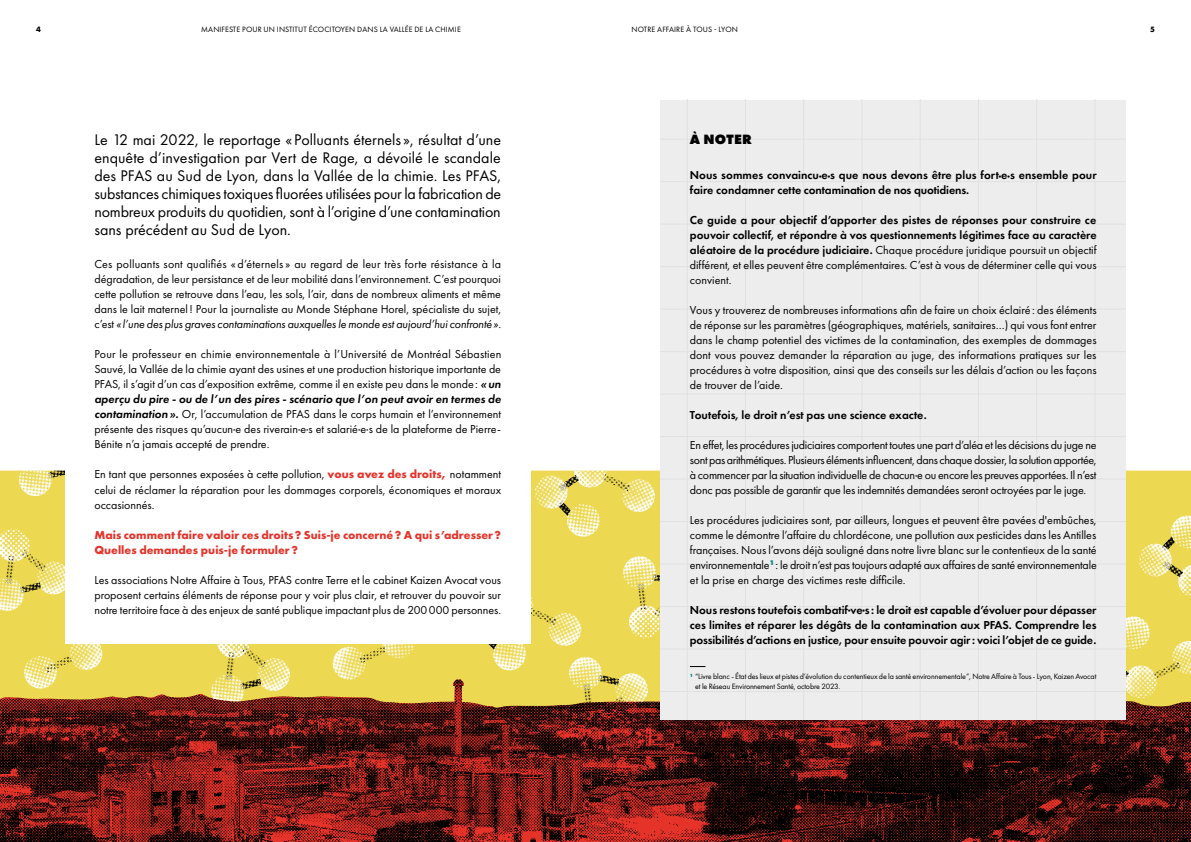
<style>
.page{position:relative;width:1191px;height:842px;background:#fff}
.page>*{position:absolute;margin:0;border:0;box-sizing:border-box;transform-origin:0 0}
.t1{font:16px/18px "Futura PT";letter-spacing:-.01em;color:#000;text-align:justify}
.t2{font:800 14px "Futura PT";letter-spacing:.01em;color:#000}
.t3{font:12px/15px "Futura PT";color:#000;text-align:justify}
.t4{font:600 12px/15px "Futura PT";color:#000;text-align:justify}
.t5{font:700 12px/15px "Futura PT";color:#e5332a}
.t6{font:8px/10px "Futura PT";letter-spacing:-.01em;color:#000}
.t7{font:8px "Futura PT";letter-spacing:.01em;color:#000}
.t8{font:700 8px "Futura PT";color:#000}
.s1{font-style:italic}
.s2{font-weight:600;font-style:italic}
.s3{font-weight:700;color:#e5332a}
.s4{font-weight:400}
</style>
<div class="page">
<img style="left:0;top:711px;width:1191px;height:131px">
<svg style="left:0;top:471px;width:1191px;height:240px;background:#dcc14a"></svg>
<img style="left:1178px;top:565px;width:13px;height:32px">
<img style="left:629px;top:605px;width:33px;height:33px;border-radius:16px">
<img style="left:637px;top:591px;width:10px;height:20px">
<img style="left:1173px;top:561px;width:10px;height:16px">
<img style="left:658px;top:574px;width:2px;height:11px">
<img style="left:1161px;top:536px;width:13px;height:15px">
<img style="left:653px;top:595px;width:7px;height:22px">
<img style="left:1168px;top:516px;width:23px;height:33px">
<img style="left:621px;top:556px;width:37px;height:35px">
<img style="left:1137px;top:544px;width:36px;height:34px">
<img style="left:574px;top:471px;width:33px;height:17px">
<img style="left:620px;top:479px;width:37px;height:35px">
<img style="left:558px;top:475px;width:21px;height:16px">
<img style="left:54px;top:471px;width:11px;height:7px">
<img style="left:557px;top:501px;width:13px;height:15px">
<img style="left:603px;top:474px;width:27px;height:17px">
<img style="left:565px;top:504px;width:37px;height:35px">
<img style="left:18px;top:471px;width:36px;height:27px">
<img style="left:533px;top:476px;width:36px;height:34px">
<img style="left:1125px;top:665px;width:32px;height:33px">
<img style="left:575px;top:706px;width:33px;height:5px">
<img style="left:1170px;top:641px;width:21px;height:34px">
<img style="left:613px;top:673px;width:36px;height:29px">
<img style="left:583px;top:692px;width:9px;height:10px">
<img style="left:1125px;top:662px;width:4px;height:16px">
<img style="left:604px;top:675px;width:15px;height:10px">
<img style="left:1152px;top:662px;width:28px;height:17px">
<svg style="left:613px;top:696px;width:11px;height:6px"></svg>
<img style="left:1125px;top:616px;width:27px;height:35px">
<img style="left:567px;top:657px;width:37px;height:35px">
<img style="left:530px;top:588px;width:3px;height:20px">
<img style="left:380px;top:644px;width:37px;height:16px">
<img style="left:22px;top:656px;width:37px;height:35px">
<img style="left:217px;top:625px;width:33px;height:33px;border-radius:16px">
<img style="left:0;top:529px;width:30px;height:33px">
<img style="left:546px;top:613px;width:37px;height:35px">
<img style="left:330px;top:647px;width:38px;height:35px">
<img style="left:68px;top:644px;width:36px;height:27px">
<img style="left:255px;top:658px;width:37px;height:35px">
<img style="left:35px;top:562px;width:30px;height:34px">
<img style="left:225px;top:652px;width:10px;height:22px">
<img style="left:5px;top:556px;width:10px;height:22px">
<img style="left:245px;top:679px;width:16px;height:10px">
<img style="left:26px;top:582px;width:15px;height:11px">
<img style="left:483px;top:644px;width:8px;height:6px">
<img style="left:530px;top:608px;width:26px;height:17px">
<img style="left:359px;top:646px;width:28px;height:17px">
<img style="left:44px;top:656px;width:28px;height:17px">
<img style="left:241px;top:646px;width:25px;height:22px">
<img style="left:21px;top:550px;width:25px;height:22px">
<img style="left:491px;top:644px;width:37px;height:28px">
<img style="left:209px;top:674px;width:36px;height:27px">
<img style="left:0;top:578px;width:26px;height:34px">
<img style="left:452px;top:679px;width:12px;height:28px">
<div style="left:65px;top:289px;width:465px;height:355px;background:#fff"></div>
<div style="left:660px;top:100px;width:465px;height:619px;background:#ededed"></div>
<hr style="left:660px;top:691px;width:465px;height:1px;background:#e1e1e1">
<hr style="left:660px;top:649px;width:465px;height:1px;background:#e1e1e1">
<hr style="left:660px;top:606px;width:465px;height:1px;background:#e1e1e1">
<hr style="left:660px;top:564px;width:465px;height:1px;background:#e1e1e1">
<hr style="left:660px;top:521px;width:465px;height:1px;background:#e1e1e1">
<hr style="left:660px;top:479px;width:465px;height:1px;background:#e1e1e1">
<hr style="left:660px;top:436px;width:465px;height:1px;background:#e1e1e1">
<hr style="left:660px;top:394px;width:465px;height:1px;background:#e1e1e1">
<hr style="left:660px;top:351px;width:465px;height:1px;background:#e1e1e1">
<hr style="left:660px;top:309px;width:465px;height:1px;background:#e1e1e1">
<hr style="left:660px;top:266px;width:465px;height:1px;background:#e1e1e1">
<hr style="left:660px;top:224px;width:465px;height:1px;background:#e1e1e1">
<hr style="left:660px;top:181px;width:465px;height:1px;background:#e1e1e1">
<hr style="left:660px;top:139px;width:465px;height:1px;background:#e1e1e1">
<hr style="left:687px;top:100px;width:1px;height:619px;background:#e1e1e1">
<hr style="left:745px;top:100px;width:1px;height:619px;background:#e1e1e1">
<hr style="left:803px;top:100px;width:1px;height:619px;background:#e1e1e1">
<hr style="left:861px;top:100px;width:1px;height:619px;background:#e1e1e1">
<hr style="left:920px;top:100px;width:1px;height:619px;background:#e1e1e1">
<hr style="left:978px;top:100px;width:1px;height:619px;background:#e1e1e1">
<hr style="left:1036px;top:100px;width:1px;height:619px;background:#e1e1e1">
<hr style="left:1094px;top:100px;width:1px;height:619px;background:#e1e1e1">
<svg style="left:690px;top:666px;width:15px;height:1px"></svg>
<p class="t8" style="left:36px;top:24px;width:6px">4</p>
<p class="t7" style="left:201px;top:24px;width:261px">MANIFESTE POUR UN INSTITUT ÉCOCITOYEN DANS LA VALLÉE DE LA CHIMIE</p>
<p class="t7" style="left:631px;top:24px;width:108px">NOTRE AFFAIRE À TOUS - LYON</p>
<p class="t8" style="left:1150px;top:24px;width:6px">5</p>
<p class="t1" style="left:94px;top:131px;width:408px">Le 12 mai 2022, le reportage « Polluants éternels », résultat d’une enquête d’investigation par Vert de Rage, a dévoilé le scandale des PFAS au Sud de Lyon, dans la Vallée de la chimie. Les PFAS, substances chimiques toxiques fluorées utilisées pour la fabrication de nombreux produits du quotidien, sont à l’origine d’une contamination sans précédent au Sud de Lyon.</p>
<p class="t3" style="left:94px;top:257px;width:408px">Ces polluants sont qualifiés « d’éternels » au regard de leur très forte résistance à la dégradation, de leur persistance et de leur mobilité dans l’environnement. C’est pourquoi cette pollution se retrouve dans l’eau, les sols, l’air, dans de nombreux aliments et même dans le lait maternel! Pour la journaliste au Monde Stéphane Horel, spécialiste du sujet, c’est <span class="s1">«l’une des plus graves contaminations auxquelles le monde est aujourd’hui confronté».</span></p>
<p class="t3" style="left:94px;top:347px;width:408px">Pour le professeur en chimie environnementale à l’Université de Montréal Sébastien Sauvé, la Vallée de la chimie ayant des usines et une production historique importante de PFAS, il s’agit d’un cas d’exposition extrême, comme il en existe peu dans le monde : <span class="s2">«un aperçu du pire - ou de l’un des pires - scénario que l’on peut avoir en termes de contamination».</span> Or, l’accumulation de PFAS dans le corps humain et l’environnement présente des risques qu’aucun·e des riverain·e·s et salarié·e·s de la plateforme de Pierre-Bénite n’a jamais accepté de prendre.</p>
<p class="t3" style="left:94px;top:467px;width:408px">En tant que personnes exposées à cette pollution, <span class="s3">vous avez des droits,</span> notamment celui de réclamer la réparation pour les dommages corporels, économiques et moraux occasionnés.</p>
<p class="t5" style="left:94px;top:527px;width:408px">Mais comment faire valoir ces droits? Suis-je concerné? A qui s’adresser?<br>Quelles demandes puis-je formuler?</p>
<p class="t3" style="left:94px;top:572px;width:408px">Les associations Notre Affaire à Tous, PFAS contre Terre et le cabinet Kaizen Avocat vous proposent certains éléments de réponse pour y voir plus clair, et retrouver du pouvoir sur notre territoire face à des enjeux de santé publique impactant plus de 200000 personnes.</p>
<p class="t2" style="left:690px;top:130px;width:64px">À NOTER</p>
<p class="t4" style="left:690px;top:168px;width:408px">Nous sommes convaincu·e·s que nous devons être plus fort·e·s ensemble pour faire condamner cette contamination de nos quotidiens.</p>
<p class="t4" style="left:690px;top:213px;width:408px">Ce guide a pour objectif d’apporter des pistes de réponses pour construire ce pouvoir collectif, et répondre à vos questionnements légitimes face au caractère aléatoire de la procédure judiciaire. <span class="s4">Chaque procédure juridique poursuit un objectif différent, et elles peuvent être complémentaires. C’est à vous de déterminer celle qui vous convient.</span></p>
<p class="t3" style="left:690px;top:303px;width:408px">Vous y trouverez de nombreuses informations afin de faire un choix éclairé : des éléments de réponse sur les paramètres (géographiques, matériels, sanitaires…) qui vous font entrer dans le champ potentiel des victimes de la contamination, des exemples de dommages dont vous pouvez demander la réparation au juge, des informations pratiques sur les procédures à votre disposition, ainsi que des conseils sur les délais d’action ou les façons de trouver de l’aide.</p>
<p class="t4" style="left:690px;top:408px;width:238px">Toutefois, le droit n’est pas une science exacte.</p>
<p class="t3" style="left:690px;top:438px;width:408px">En effet, les procédures judiciaires comportent toutes une part d’aléa et les décisions du juge ne sont pas arithmétiques. Plusieurs éléments influencent, dans chaque dossier, la solution apportée, à commencer par la situation individuelle de chacun·e ou encore les preuves apportées. Il n’est donc pas possible de garantir que les indemnités demandées seront octroyées par le juge.</p>
<p class="t3" style="left:690px;top:513px;width:408px">Les procédures judiciaires sont, par ailleurs, longues et peuvent être pavées d'embûches, comme le démontre l’affaire du chlordécone, une pollution aux pesticides dans les Antilles françaises. Nous l’avons déjà souligné dans notre livre blanc sur le contentieux de la santé environnementale<sup>1</sup> : le droit n’est pas toujours adapté aux affaires de santé environnementale et la prise en charge des victimes reste difficile.</p>
<p class="t4" style="left:690px;top:603px;width:408px">Nous restons toutefois combatif·ve·s : le droit est capable d’évoluer pour dépasser ces limites et réparer les dégâts de la contamination aux PFAS. Comprendre les possibilités d’actions en justice, pour ensuite pouvoir agir: voici l’objet de ce guide.</p>
<p class="t6" style="left:695px;top:672px;width:403px;text-indent:-5px"><sup>1</sup> “Livre blanc - État des lieux et pistes d’évolution du contentieux de la santé environnementale”, Notre Affaire à Tous - Lyon, Kaizen Avocat et le Réseau Environnement Santé, octobre 2023.</p>
</div>
